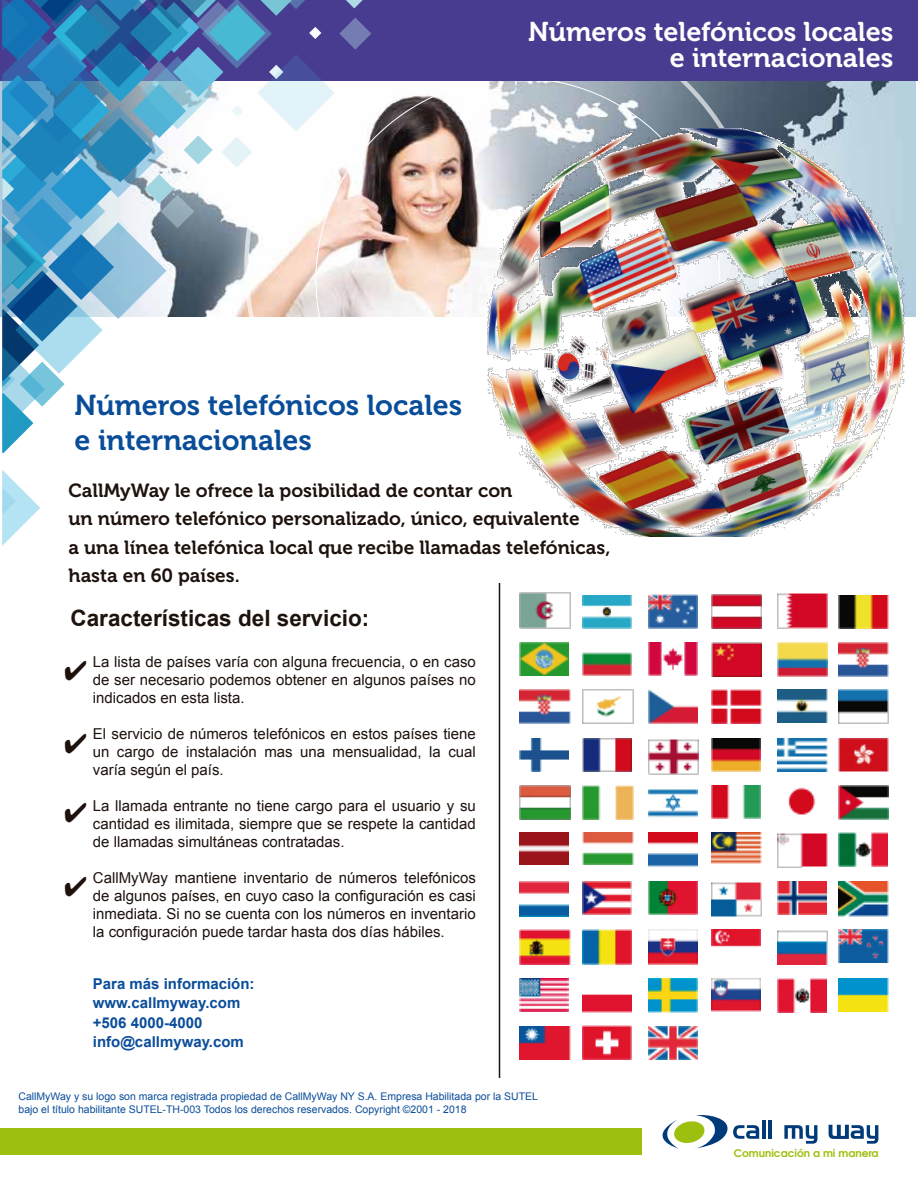
<style>
.page{position:relative;width:918px;height:1188px;background:#fff}
.page>*{position:absolute;margin:0;border:0;box-sizing:border-box;transform-origin:0 0}
.t1{font:28.65px/34.3px "Museo 700";color:#094d99}
.t2{font:27px/26.1px "Museo 700";color:#fff;text-align:right}
.t3{font:700 22.5px "Arial";color:#1e120d}
.t4{font:19.05px/28.5px "Museo 700";color:#1e120d}
.t5{font:15px/18px "Arial";color:#1e120d;text-align:justify}
.t6{font:700 15px/19.5px "Arial";color:#0a4d9a}
.t7{font:10.5px/12.6px "Arial";color:#0a4d9a}
.t8{font:700 10.5px "Te X Gyre Adventor";color:#9dc00e}
</style>
<div class="page">
<img style="left:0;top:81px;width:916px;height:236px">
<hr style="left:762px;top:1120px;width:4px;height:19px;background:#003a79">
<hr style="left:769px;top:1120px;width:3px;height:19px;background:#003a79">
<svg style="left:784px;top:1125px;width:33px;height:19px"></svg>
<svg style="left:662px;top:1115px;width:97px;height:33px"></svg>
<svg style="left:829px;top:1125px;width:49px;height:19px"></svg>
<div style="left:0;top:0;width:918px;height:81px;background:#473c90"></div>
<div style="left:0;top:1128px;width:642px;height:27px;background:#9dc00e"></div>
<svg style="left:2px;top:0;width:369px;height:453px"></svg>
<svg style="left:2px;top:470px;width:38px;height:76px"></svg>
<img style="left:487px;top:128px;width:417px;height:408px">
<hr style="left:499px;top:583px;width:1px;height:495px;background:#1e120d">
<img style="left:520px;top:592px;width:51px;height:36px">
<img style="left:583px;top:596px;width:49px;height:32px">
<img style="left:648px;top:594px;width:50px;height:34px">
<img style="left:711px;top:594px;width:51px;height:34px">
<img style="left:777px;top:593px;width:51px;height:35px">
<img style="left:838px;top:596px;width:51px;height:32px">
<img style="left:520px;top:642px;width:49px;height:33px">
<img style="left:583px;top:652px;width:49px;height:23px">
<img style="left:648px;top:642px;width:50px;height:33px">
<img style="left:711px;top:642px;width:51px;height:35px">
<img style="left:777px;top:642px;width:51px;height:35px">
<img style="left:838px;top:642px;width:51px;height:35px">
<img style="left:520px;top:689px;width:50px;height:35px">
<img style="left:583px;top:689px;width:50px;height:35px">
<img style="left:648px;top:689px;width:50px;height:35px">
<img style="left:711px;top:689px;width:51px;height:35px">
<img style="left:777px;top:689px;width:51px;height:33px">
<img style="left:838px;top:689px;width:51px;height:35px">
<img style="left:520px;top:738px;width:49px;height:33px">
<img style="left:583px;top:738px;width:49px;height:33px">
<img style="left:648px;top:739px;width:51px;height:35px">
<img style="left:711px;top:738px;width:49px;height:33px">
<img style="left:777px;top:738px;width:51px;height:33px">
<img style="left:838px;top:738px;width:51px;height:34px">
<img style="left:520px;top:785px;width:51px;height:35px">
<img style="left:583px;top:785px;width:51px;height:35px">
<img style="left:648px;top:789px;width:50px;height:29px">
<img style="left:711px;top:785px;width:49px;height:33px">
<img style="left:788px;top:787px;width:28px;height:28px">
<img style="left:838px;top:785px;width:51px;height:35px">
<img style="left:520px;top:832px;width:49px;height:33px">
<img style="left:583px;top:832px;width:51px;height:33px">
<img style="left:648px;top:832px;width:50px;height:35px">
<img style="left:711px;top:832px;width:51px;height:32px">
<img style="left:777px;top:833px;width:51px;height:35px">
<img style="left:838px;top:832px;width:49px;height:35px">
<img style="left:520px;top:882px;width:49px;height:34px">
<img style="left:838px;top:930px;width:51px;height:33px">
<img style="left:777px;top:882px;width:49px;height:33px">
<img style="left:711px;top:882px;width:51px;height:35px">
<img style="left:777px;top:978px;width:49px;height:35px">
<img style="left:583px;top:994px;width:49px;height:19px">
<img style="left:648px;top:882px;width:50px;height:33px">
<img style="left:583px;top:882px;width:49px;height:33px">
<img style="left:583px;top:930px;width:49px;height:34px">
<img style="left:777px;top:930px;width:51px;height:34px">
<img style="left:711px;top:930px;width:49px;height:17px">
<img style="left:648px;top:930px;width:50px;height:34px">
<img style="left:711px;top:978px;width:49px;height:33px">
<img style="left:838px;top:882px;width:51px;height:34px">
<img style="left:520px;top:930px;width:51px;height:34px">
<img style="left:648px;top:978px;width:50px;height:35px">
<img style="left:583px;top:1025px;width:49px;height:35px">
<img style="left:520px;top:1027px;width:51px;height:33px">
<img style="left:838px;top:978px;width:51px;height:33px">
<img style="left:648px;top:1027px;width:50px;height:33px">
<img style="left:520px;top:978px;width:49px;height:33px">
<h2 class="t2" style="left:528px;top:19px;width:367px">Números telefónicos locales e internacionales</h2>
<h1 class="t1" style="left:74px;top:389px;width:389px">Números telefónicos locales e internacionales</h1>
<p class="t4" style="left:69px;top:476px;width:543px">CallMyWay le ofrece la posibilidad de contar con<br>un número telefónico personalizado, único, equivalente<br>a una línea telefónica local que recibe llamadas telefónicas, hasta en 60 países.</p>
<h3 class="t3" style="left:70px;top:603px;width:300px">Características del servicio:</h3>
<p class="t5" style="left:93px;top:653px;width:385px">La lista de países varía con alguna frecuencia, o en caso de ser necesario podemos obtener en algunos países no indicados en esta lista.</p>
<p class="t5" style="left:93px;top:725px;width:385px">El servicio de números telefónicos en estos países tiene un cargo de instalación mas una mensualidad, la cual varía según el país.</p>
<p class="t5" style="left:93px;top:797px;width:384px">La llamada entrante no tiene cargo para el usuario y su cantidad es ilimitada, siempre que se respete la cantidad de llamadas simultáneas contratadas.</p>
<p class="t5" style="left:93px;top:869px;width:385px">CallMyWay mantiene inventario de números telefónicos de algunos países, en cuyo caso la configuración es casi inmediata. Si no se cuenta con los números en inventario la configuración puede tardar hasta dos días hábiles.</p>
<p class="t6" style="left:93px;top:974px;width:163px">Para más información: www.callmyway.com +506 4000-4000 info@callmyway.com</p>
<p class="t7" style="left:18px;top:1090px;width:521px">CallMyWay y su logo son marca registrada propiedad de CallMyWay NY S.A. Empresa Habilitada por la SUTEL bajo el título habilitante SUTEL-TH-003 Todos los derechos reservados. Copyright ©2001 - 2018</p>
<p class="t8" style="left:734px;top:1144px;width:146px">Comunicación a mi manera</p>
</div>
